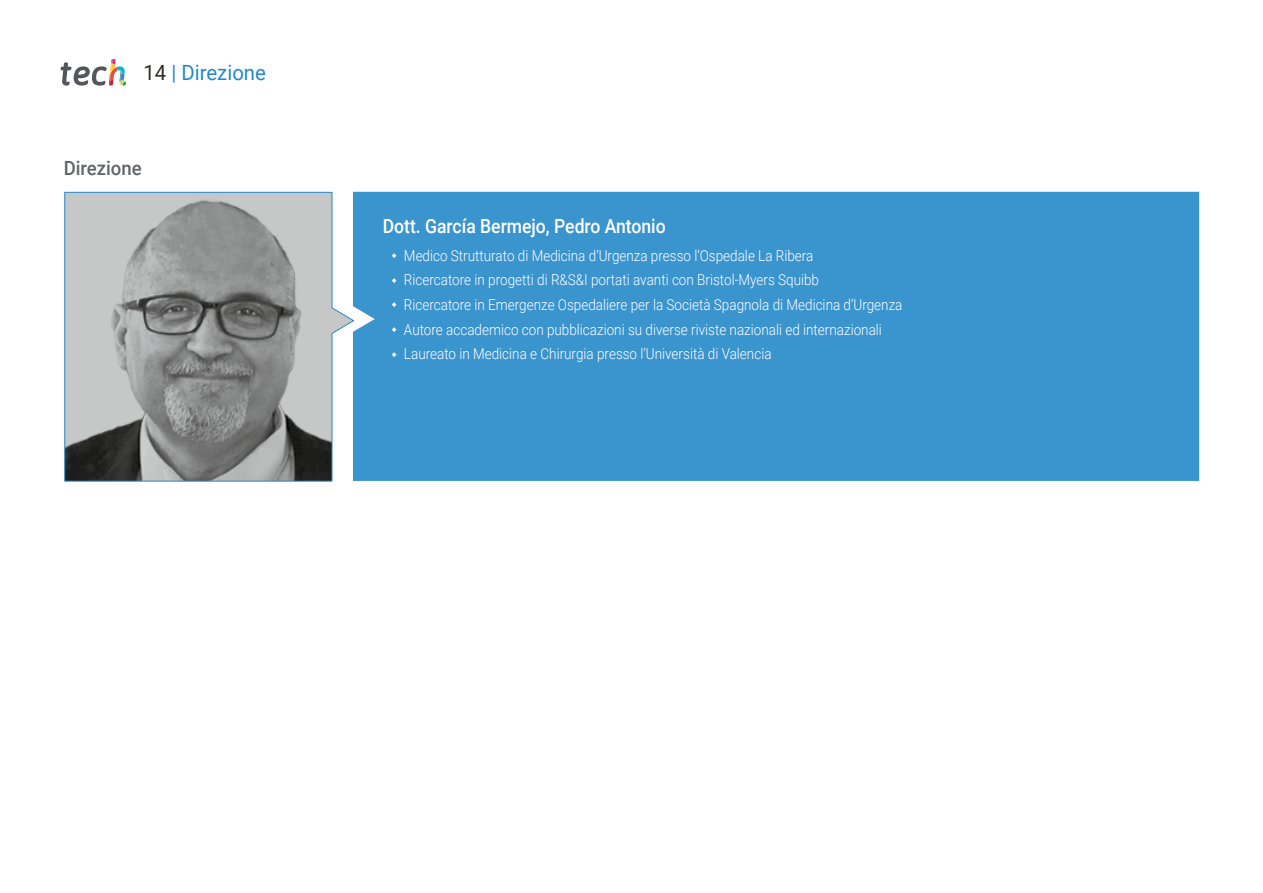
<style>
.page{position:relative;width:1263px;height:893px;background:#fff}
.page>*{position:absolute;margin:0;border:0;box-sizing:border-box;transform-origin:0 0}
.t1{font:21px "Roboto";color:#2488c9}
.t2{font:500 19.5px "Roboto";color:#fff;scale:.9 1}
.t3{font:500 19.5px "Roboto";color:#61646a;scale:.95 1}
.t4{font:300 15px/24.6px "Roboto";color:#fff;scale:.9 1}
.s1{color:#312e20}
</style>
<div class="page">
<svg style="left:61px;top:59px;width:65px;height:27px"></svg>
<div style="left:354px;top:192px;width:845px;height:289px;background:#3a94ce"></div>
<svg style="left:64px;top:192px;width:290px;height:289px;background:#9ca0a2"></svg>
<svg style="left:392px;top:253px;width:5px;height:5px"></svg>
<svg style="left:392px;top:278px;width:5px;height:5px"></svg>
<svg style="left:392px;top:302px;width:5px;height:5px"></svg>
<svg style="left:392px;top:327px;width:5px;height:5px"></svg>
<svg style="left:392px;top:352px;width:5px;height:5px"></svg>
<h1 class="t1" style="left:144px;top:57px;width:124px"><span class="s1">14</span> | Direzione</h1>
<h2 class="t3" style="left:64px;top:154px;width:84px">Direzione</h2>
<h2 class="t2" style="left:383px;top:213px;width:316px">Dott. García Bermejo, Pedro Antonio</h2>
<p class="t4" style="left:404px;top:243px;width:555px">Medico Strutturato di Medicina d’Urgenza presso l’Ospedale La Ribera<br>Ricercatore in progetti di R&amp;S&amp;I portati avanti con Bristol-Myers Squibb<br>Ricercatore in Emergenze Ospedaliere per la Società Spagnola di Medicina d’Urgenza Autore accademico con pubblicazioni su diverse riviste nazionali ed internazionali Laureato in Medicina e Chirurgia presso l’Università di Valencia</p>
</div>
